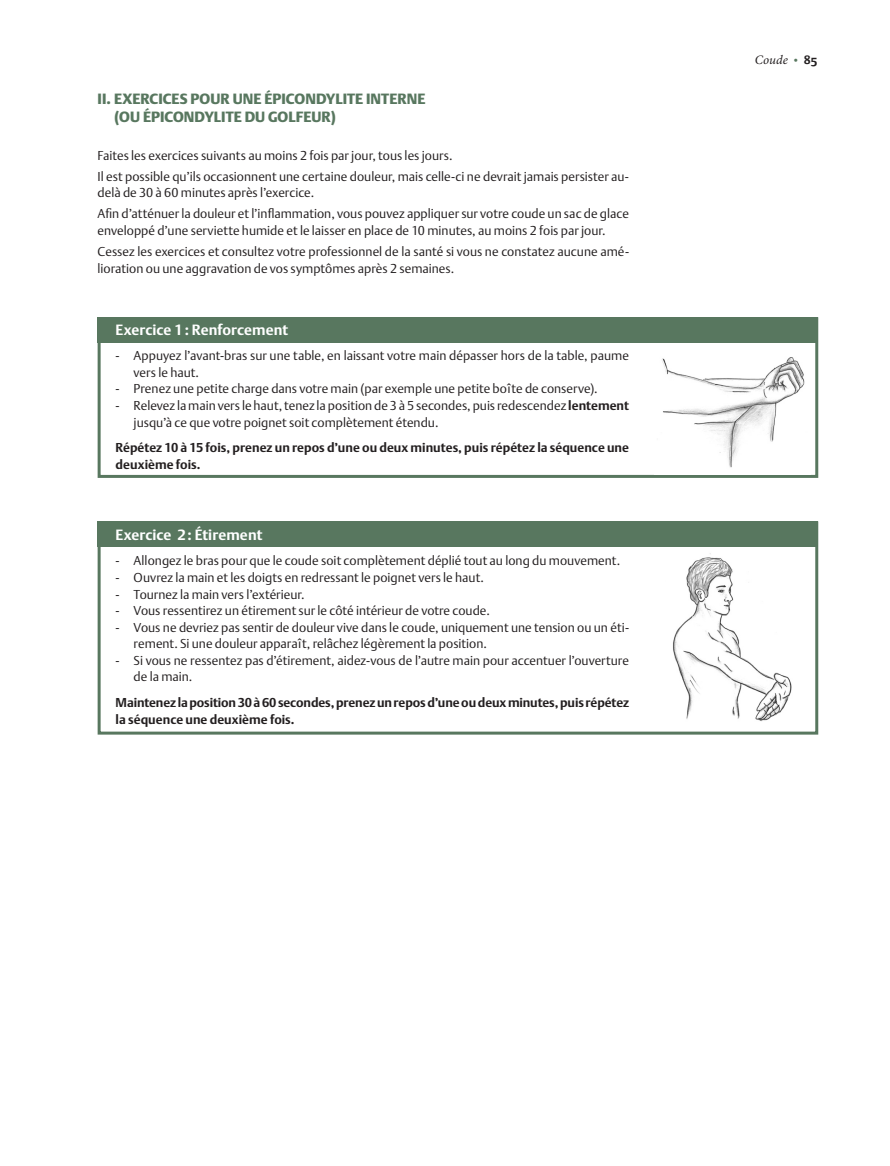
<style>
.page{position:relative;width:890px;height:1166px;background:#fff}
.page>*{position:absolute;margin:0;border:0;box-sizing:border-box;transform-origin:0 0}
.Sous-titre_1{font:14.7px "DTL Argo T Black";letter-spacing:.005em;color:#58775f}
.Titre_exercice{font:700 14.7px "DTL Argo T";letter-spacing:.005em;color:#fff}
.Normal_e{font:italic 12.9px "Minion Pro";letter-spacing:.01em;color:#231f20}
.Corps_exercice_liste{font:12.75px/16.6px "DTL Argo T Light";color:#231f20}
.Corps_exercice{font:12.75px/16.6px "DTL Argo T Light";color:#231f20}
.Corps_exercice-2{font:700 12.75px/16.5px "DTL Argo T";color:#231f20}
.s1{font-family:"DTL Argo T";font-weight:700}
.s2{font-family:"DTL Argo ST";font-weight:700;font-style:normal;font-size:10.5px;color:#58775f}
.s3{font-family:"DTL Argo ST";font-weight:700;font-style:normal;font-size:12px}
</style>
<div class="page">
<div style="left:98px;top:521px;width:720px;height:213px;border:3px solid #58775f"></div>
<div style="left:98px;top:521px;width:720px;height:26px;background:#58775f"></div>
<div style="left:98px;top:317px;width:720px;height:26px;background:#58775f"></div>
<div style="left:98px;top:317px;width:720px;height:161px;border:3px solid #58775f"></div>
<img style="left:673px;top:553px;width:119px;height:168px">
<img style="left:654px;top:357px;width:156px;height:118px">
<p class="Sous-titre_1" style="left:98px;top:89px;width:329px">II . EXERCICES POUR UNE ÉPICONDYLITE INTERNE</p>
<p class="Sous-titre_1" style="left:114px;top:108px;width:223px">(OU ÉPICONDYLITE DU GOLFEUR)</p>
<p class="Corps_exercice" style="left:98px;top:147px;width:356px">Faites les exercices suivants au moins 2 fois par jour, tous les jours.</p>
<p class="Corps_exercice" style="left:98px;top:168px;width:532px">Il est possible qu’ils occasionnent une certaine douleur, mais celle-ci ne devrait jamais persister au&shy;delà de 30 à 60 minutes après l’exercice.</p>
<p class="Corps_exercice" style="left:98px;top:205px;width:532px">Afin d’atténuer la douleur et l’inflammation, vous pouvez appliquer sur votre coude un sac de glace enveloppé d’une serviette humide et le laisser en place de 10 minutes, au moins 2 fois par jour.</p>
<p class="Corps_exercice" style="left:98px;top:243px;width:532px">Cessez les exercices et consultez votre professionnel de la santé si vous ne constatez aucune amé&shy;lioration ou une aggravation de vos symptômes après 2 semaines.</p>
<p class="Titre_exercice" style="left:116px;top:320px;width:174px">Exercice 1: Renforcement</p>
<p class="Corps_exercice_liste" style="left:134px;top:347px;width:496px;text-indent:-18px">- Appuyez l’avant-bras sur une table, en laissant votre main dépasser hors de la table, paume vers le haut.</p>
<p class="Corps_exercice_liste" style="left:116px;top:380px;width:483px">- Prenez une petite charge dans votre main (par exemple une petite boîte de conserve).</p>
<p class="Corps_exercice_liste" style="left:134px;top:397px;width:496px;text-indent:-18px">- Relevez la main vers le haut, tenez la position de 3 à 5 secondes, puis redescendez <span class="s1">lentement </span>jusqu’à ce que votre poignet soit complètement étendu.</p>
<p class="Corps_exercice-2" style="left:116px;top:439px;width:514px">Répétez 10 à 15 fois, prenez un repos d’une ou deux minutes, puis répétez la séquence une deuxième fois.</p>
<p class="Titre_exercice" style="left:116px;top:525px;width:148px">Exercice 2: Étirement</p>
<p class="Corps_exercice_liste" style="left:116px;top:552px;width:506px">- Allongez le bras pour que le coude soit complètement déplié tout au long du mouvement.</p>
<p class="Corps_exercice_liste" style="left:116px;top:569px;width:369px">- Ouvrez la main et les doigts en redressant le poignet vers le haut.</p>
<p class="Corps_exercice_liste" style="left:116px;top:585px;width:190px">- Tournez la main vers l’extérieur.</p>
<p class="Corps_exercice_liste" style="left:116px;top:602px;width:375px">- Vous ressentirez un étirement sur le côté intérieur de votre coude.</p>
<p class="Corps_exercice_liste" style="left:134px;top:618px;width:496px;text-indent:-18px">- Vous ne devriez pas sentir de douleur vive dans le coude, uniquement une tension ou un éti&shy;rement. Si une douleur apparaît, relâchez légèrement la position.</p>
<p class="Corps_exercice_liste" style="left:134px;top:651px;width:496px;text-indent:-18px">- Si vous ne ressentez pas d’étirement, aidez-vous de l’autre main pour accentuer l’ouverture de la main.</p>
<p class="Corps_exercice-2" style="left:116px;top:694px;width:514px">Maintenez la position 30 à 60 secondes, prenez un repos d’une ou deux minutes, puis répétez la séquence une deuxième fois.</p>
<p class="Normal_e" style="left:754px;top:51px;width:64px">Coude <span class="s2">•</span> <span class="s3">85</span></p>
</div>
